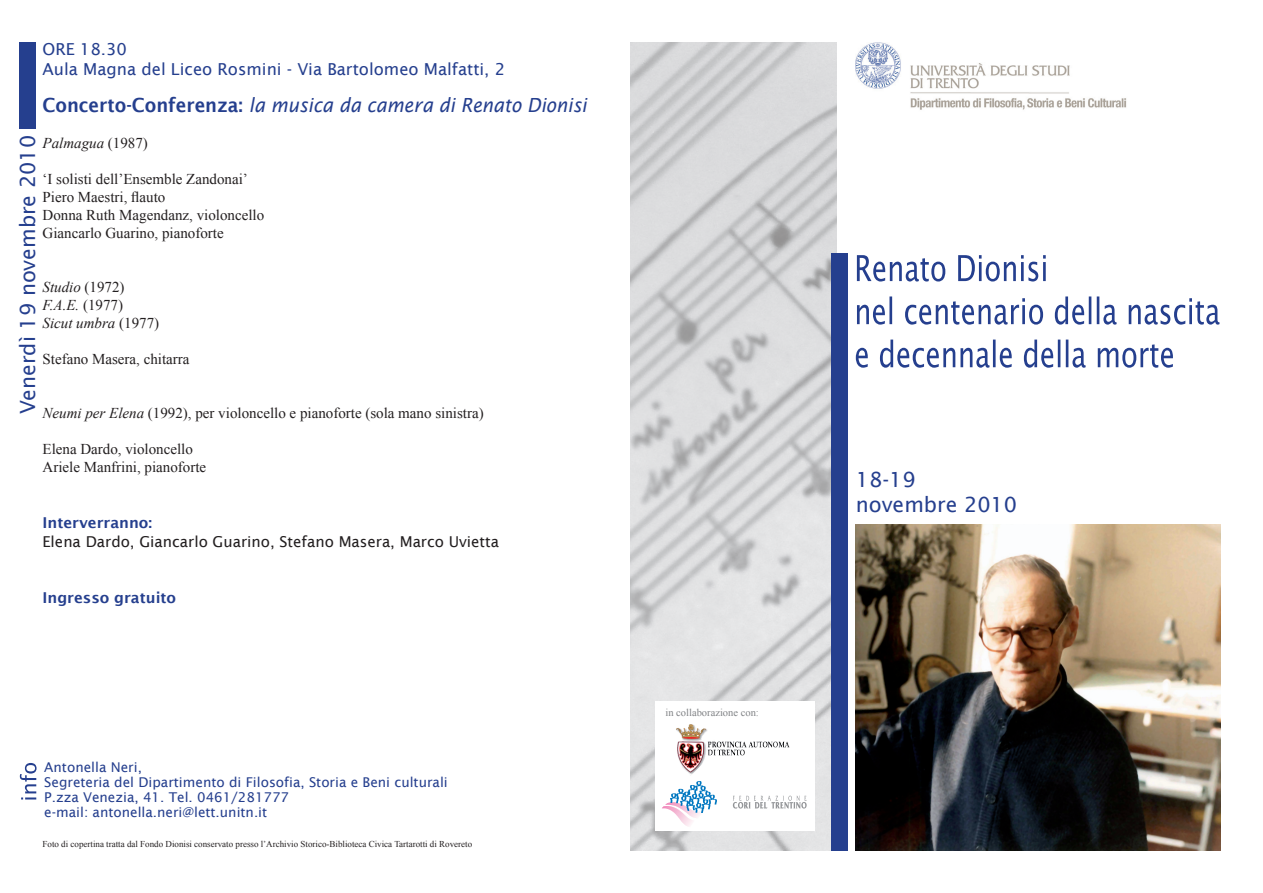
<style>
.page{position:relative;width:1263px;height:893px;background:#fff}
.page>*{position:absolute;margin:0;border:0;box-sizing:border-box;transform-origin:0 0}
.t1{font:21px/25.2px "Lucida Sans";color:#253f8e}
.t2{font:italic 19.5px "Lucida Sans";color:#253f8e;scale:.93 1}
.t3{font:16.5px/19.5px "Lucida Sans";color:#253f8e}
.t4{font:15px/18px "Times New Roman";color:#231f20}
.t5{font:italic 15px/18px "Times New Roman";color:#231f20}
.t6{font:15px "Lucida Sans";color:#231f20}
.t7{font:600 15px "Lucida Sans";color:#253f8e}
.t8{font:13.5px/15px "Lucida Sans";color:#253f8e}
.t9{font:10.5px "Times New Roman";color:#808285}
.t10{font:9px "Times New Roman";color:#231f20}
.s1{font-weight:600;font-style:normal}
.s2{font-style:normal}
.s3{font-style:italic}
</style>
<div class="page">
<img style="left:630px;top:43px;width:207px;height:807px">
<img style="left:856px;top:524px;width:364px;height:326px">
<svg style="left:856px;top:340px;width:317px;height:28px"></svg>
<svg style="left:857px;top:296px;width:362px;height:29px"></svg>
<svg style="left:857px;top:255px;width:189px;height:26px"></svg>
<svg style="left:20px;top:763px;width:17px;height:36px"></svg>
<div style="left:19px;top:43px;width:16px;height:86px;background:#253f8e"></div>
<div style="left:831px;top:253px;width:16px;height:597px;background:#253f8e"></div>
<img style="left:856px;top:43px;width:271px;height:67px">
<div style="left:655px;top:702px;width:159px;height:129px;background:#fff"></div>
<svg style="left:662px;top:802px;width:41px;height:25px"></svg>
<img style="left:670px;top:781px;width:46px;height:31px">
<svg style="left:733px;top:796px;width:74px;height:13px"></svg>
<img style="left:676px;top:724px;width:114px;height:51px">
<p class="t3" style="left:43px;top:40px;width:464px">ORE 18.30<br>Aula Magna del Liceo Rosmini - Via Bartolomeo Malfatti, 2</p>
<h2 class="t2" style="left:43px;top:94px;width:587px"><span class="s1">Concerto-Conferenza:</span> la musica da camera di Renato Dionisi</h2>
<p class="t5" style="left:43px;top:134px;width:107px">Palmagua <span class="s2">(1987)</span></p>
<p class="t4" style="left:43px;top:170px;width:223px">‘I solisti dell’Ensemble Zandonai’<br>Piero Maestri, flauto<br>Donna Ruth Magendanz, violoncello<br>Giancarlo Guarino, pianoforte</p>
<h1 class="t1" style="left:15px;top:414px;width:281px;rotate:-90deg">Venerdì 19 novembre 2010</h1>
<p class="t5" style="left:43px;top:278px;width:118px">Studio <span class="s2">(1972)<br></span>F.A.E. <span class="s2">(1977)<br></span>Sicut umbra <span class="s2">(1977)</span></p>
<p class="t4" style="left:43px;top:350px;width:149px">Stefano Masera, chitarra</p>
<p class="t4" style="left:43px;top:404px;width:443px"><span class="s3">Neumi per Elena</span> (1992), per violoncello e pianoforte (sola mano sinistra)</p>
<p class="t4" style="left:43px;top:440px;width:165px">Elena Dardo, violoncello<br>Ariele Manfrini, pianoforte</p>
<p class="t7" style="left:43px;top:514px;width:111px">Interverranno:</p>
<p class="t6" style="left:43px;top:533px;width:458px">Elena Dardo, Giancarlo Guarino, Stefano Masera, Marco Uvietta</p>
<p class="t7" style="left:43px;top:589px;width:135px">Ingresso gratuito</p>
<p class="t8" style="left:44px;top:760px;width:405px">Antonella Neri,<br>Segreteria del Dipartimento di Filosofia, Storia e Beni culturali P.zza Venezia, 41. Tel. 0461/281777<br>e-mail: antonella.neri@lett.unitn.it</p>
<p class="t10" style="left:43px;top:838px;width:431px">Foto di copertina tratta dal Fondo Dionisi conservato presso l’Archivio Storico-Biblioteca Civica Tartarotti di Rovereto</p>
<p class="t9" style="left:665px;top:706px;width:95px">in collaborazione con:</p>
<h1 class="t1" style="left:856px;top:467px;width:163px">18-19 novembre 2010</h1>
</div>
